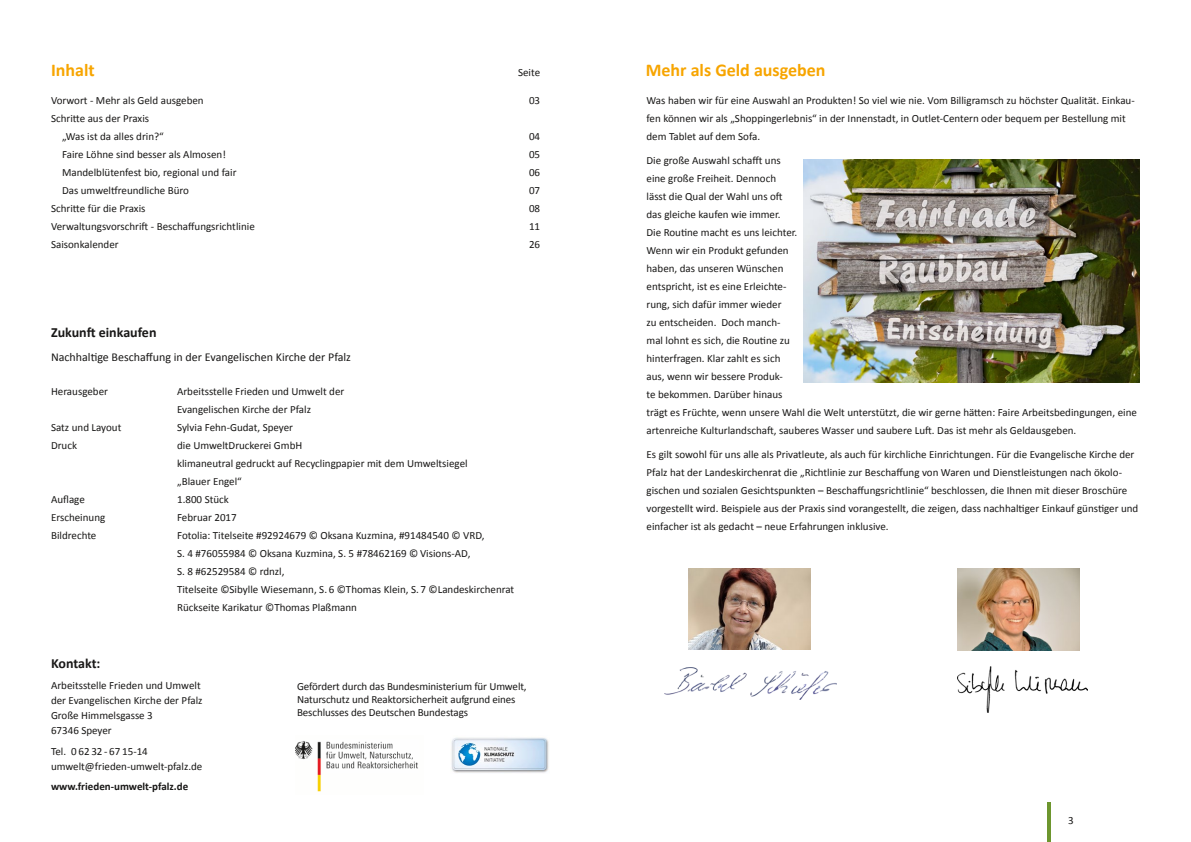
<style>
.page{position:relative;width:1191px;height:842px;background:#fff}
.page>*{position:absolute;margin:0;border:0;box-sizing:border-box;transform-origin:0 0}
.t1{font:700 18px "Calibri";color:#f7a500}
.t2{font:700 14px "Calibri";color:#181716}
.t3{font:12px "Calibri";color:#181716}
.t4{font:11px/18px "Calibri";color:#181716}
.t5{font:700 11px "Calibri";color:#181716}
</style>
<div class="page">
<hr style="left:1047px;top:801px;width:3px;height:41px;background:#6d962e">
<img style="left:451px;top:737px;width:98px;height:36px">
<img style="left:296px;top:741px;width:122px;height:51px">
<img style="left:957px;top:666px;width:130px;height:46px">
<img style="left:665px;top:667px;width:171px;height:32px">
<img style="left:688px;top:568px;width:122px;height:82px">
<img style="left:957px;top:568px;width:122px;height:83px">
<img style="left:803px;top:160px;width:337px;height:223px">
<h1 class="t1" style="left:51px;top:59px;width:45px">Inhalt</h1>
<p class="t4" style="left:518px;top:63px;width:24px">Seite</p>
<h1 class="t1" style="left:646px;top:59px;width:181px">Mehr als Geld ausgeben</h1>
<p class="t4" style="left:646px;top:91px;width:490px">Was haben wir für eine Auswahl an Produkten! So viel wie nie. Vom Billigramsch zu höchster Qualität. Einkau&shy;fen können wir als „Shoppingerlebnis“ in der Innenstadt, in Outlet-Centern oder bequem per Bestellung mit dem Tablet auf dem Sofa.</p>
<p class="t4" style="left:646px;top:151px;width:492px">Die große Auswahl schafft uns<br>eine große Freiheit. Dennoch<br>lässt die Qual der Wahl uns oft<br>das gleiche kaufen wie immer.<br>Die Routine macht es uns leichter.<br>Wenn wir ein Produkt gefunden<br>haben, das unseren Wünschen<br>entspricht, ist es eine Erleichte-<br>rung, sich dafür immer wieder<br>zu entscheiden. Doch manch-<br>mal lohnt es sich, die Routine zu<br>hinterfragen. Klar zahlt es sich<br>aus, wenn wir bessere Produk-<br>te bekommen. Darüber hinaus<br>trägt es Früchte, wenn unsere Wahl die Welt unterstützt, die wir gerne hätten: Faire Arbeitsbedingungen, eine artenreiche Kulturlandschaft, sauberes Wasser und saubere Luft. Das ist mehr als Geldausgeben.</p>
<p class="t4" style="left:646px;top:444px;width:493px">Es gilt sowohl für uns alle als Privatleute, als auch für kirchliche Einrichtungen. Für die Evangelische Kirche der Pfalz hat der Landeskirchenrat die „Richtlinie zur Beschaffung von Waren und Dienstleistungen nach ökolo&shy;gischen und sozialen Gesichtspunkten – Beschaffungsrichtlinie“ beschlossen, die Ihnen mit dieser Broschüre vorgestellt wird. Beispiele aus der Praxis sind vorangestellt, die zeigen, dass nachhaltiger Einkauf günstiger und einfacher ist als gedacht – neue Erfahrungen inklusive.</p>
<p class="t4" style="left:51px;top:91px;width:154px">Vorwort - Mehr als Geld ausgeben</p>
<p class="t4" style="left:529px;top:91px;width:13px">03</p>
<p class="t4" style="left:62px;top:109px;width:103px;text-indent:-11px">Schritte aus der Praxis „Was ist da alles drin?“</p>
<p class="t4" style="left:529px;top:127px;width:13px">04</p>
<p class="t4" style="left:62px;top:145px;width:165px">Faire Löhne sind besser als Almosen!</p>
<p class="t4" style="left:529px;top:145px;width:13px">05</p>
<p class="t4" style="left:62px;top:163px;width:176px">Mandelblütenfest bio, regional und fair</p>
<p class="t4" style="left:529px;top:163px;width:13px">06</p>
<p class="t4" style="left:62px;top:181px;width:128px">Das umweltfreundliche Büro</p>
<p class="t4" style="left:529px;top:181px;width:13px">07</p>
<p class="t4" style="left:51px;top:199px;width:96px">Schritte für die Praxis</p>
<p class="t4" style="left:529px;top:199px;width:13px">08</p>
<p class="t4" style="left:51px;top:217px;width:205px">Verwaltungsvorschrift - Beschaffungsrichtlinie</p>
<p class="t4" style="left:529px;top:217px;width:13px">11</p>
<p class="t4" style="left:51px;top:235px;width:69px">Saisonkalender</p>
<p class="t4" style="left:529px;top:235px;width:13px">26</p>
<p class="t2" style="left:51px;top:323px;width:107px">Zukunft einkaufen</p>
<p class="t3" style="left:51px;top:350px;width:301px">Nachhaltige Beschaffung in der Evangelischen Kirche der Pfalz</p>
<p class="t4" style="left:51px;top:382px;width:58px">Herausgeber</p>
<p class="t4" style="left:177px;top:382px;width:169px">Arbeitsstelle Frieden und Umwelt der<br>Evangelischen Kirche der Pfalz</p>
<p class="t4" style="left:51px;top:418px;width:72px">Satz und Layout</p>
<p class="t4" style="left:177px;top:418px;width:117px">Sylvia Fehn-Gudat, Speyer</p>
<p class="t4" style="left:51px;top:436px;width:28px">Druck</p>
<p class="t4" style="left:177px;top:436px;width:292px">die UmweltDruckerei GmbH<br>klimaneutral gedruckt auf Recyclingpapier mit dem Umweltsiegel „Blauer Engel“</p>
<p class="t4" style="left:51px;top:490px;width:35px">Auflage</p>
<p class="t4" style="left:177px;top:490px;width:53px">1.800 Stück</p>
<p class="t4" style="left:51px;top:508px;width:56px">Erscheinung</p>
<p class="t4" style="left:177px;top:508px;width:61px">Februar 2017</p>
<p class="t4" style="left:51px;top:526px;width:47px">Bildrechte</p>
<p class="t4" style="left:177px;top:526px;width:339px">Fotolia: Titelseite #92924679 © Oksana Kuzmina, #91484540 © VRD,<br>S. 4 #76055984 © Oksana Kuzmina, S. 5 #78462169 © Visions-AD,<br>S. 8 #62529584 © rdnzl,<br>Titelseite ©Sibylle Wiesemann, S. 6 ©Thomas Klein, S. 7 ©Landeskirchenrat Rückseite Karikatur ©Thomas Plaßmann</p>
<p class="t2" style="left:51px;top:655px;width:51px">Kontakt:</p>
<p class="t4" style="left:51px;top:677px;width:153px;line-height:15px">Arbeitsstelle Frieden und Umwelt der Evangelischen Kirche der Pfalz<br>Große Himmelsgasse 3<br>67346 Speyer</p>
<p class="t4" style="left:51px;top:743px;width:153px;line-height:15px">Tel. 0 62 32 - 67 15-14 umwelt@frieden-umwelt-pfalz.de</p>
<p class="t5" style="left:51px;top:780px;width:139px">www.frieden-umwelt-pfalz.de</p>
<p class="t4" style="left:297px;top:679px;width:231px;line-height:13.2px">Gefördert durch das Bundesministerium für Umwelt,<br>Naturschutz und Reaktorsicherheit aufgrund eines<br>Beschlusses des Deutschen Bundestags</p>
<p class="t4" style="left:1068px;top:811px;width:7px">3</p>
</div>
